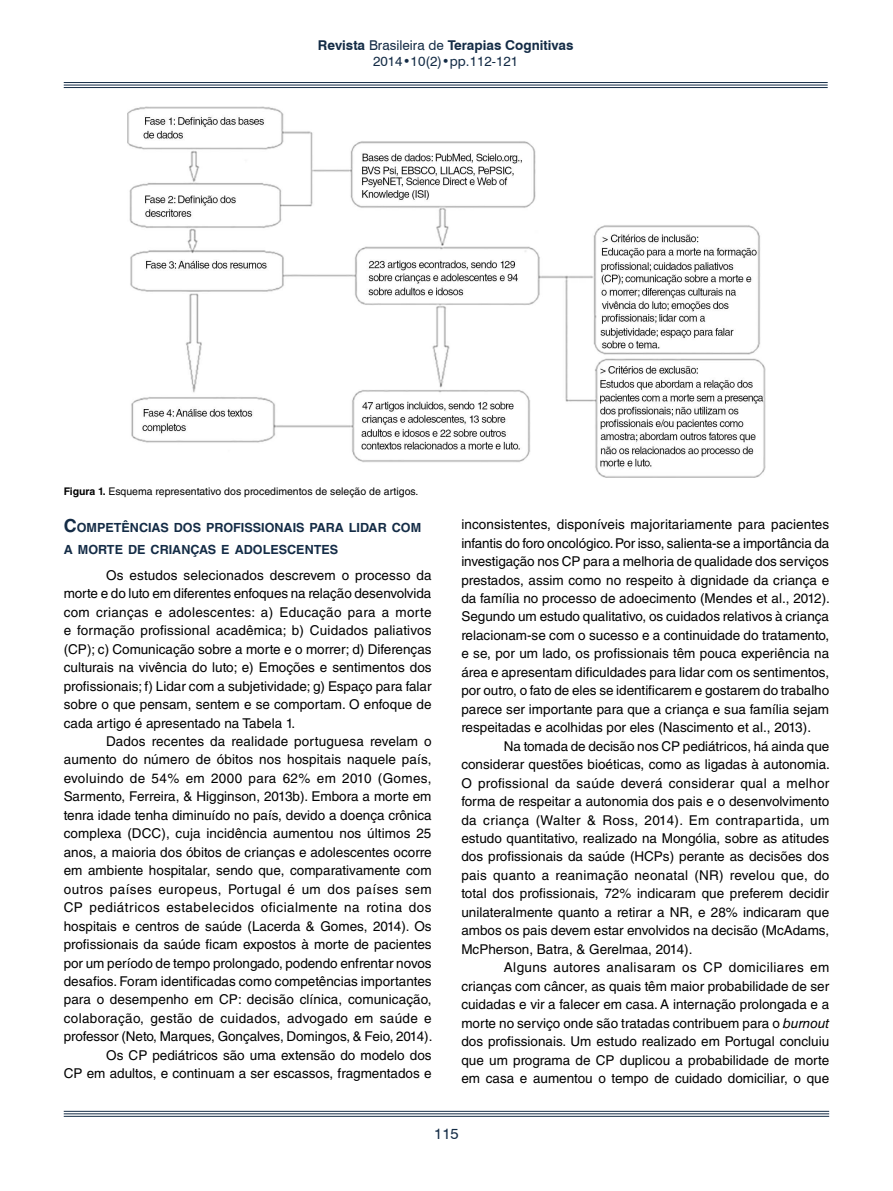
<style>
.page{position:relative;width:893px;height:1191px;background:#fff}
.page>*{position:absolute;margin:0;border:0;box-sizing:border-box;transform-origin:0 0}
.t1{font:15px "Swiss 721 BT";color:#142c46}
.t2{font:13.5px/18.5px "Helvetica LT Std";color:#000;text-align:justify}
.t3{font:13.5px/16.2px "Swiss 721 BT";color:#142c46;text-align:center}
.t4{font:700 12.6px/21.6px "Helvetica LT Std";color:#142c46}
.t5{font:10.5px "Helvetica LT Std";color:#000}
.s1{font-weight:700}
.s2{font-size:18px}
.s3{font-style:italic}
</style>
<div class="page">
<hr style="left:64px;top:82px;width:764px;height:1px;background:#142c46">
<hr style="left:64px;top:85px;width:764px;height:1px;background:#142c46">
<hr style="left:64px;top:87px;width:764px;height:1px;background:#142c46">
<hr style="left:64px;top:1110px;width:765px;height:1px;background:#142c46">
<hr style="left:64px;top:1113px;width:765px;height:1px;background:#142c46">
<hr style="left:64px;top:1115px;width:765px;height:1px;background:#142c46">
<img style="left:128px;top:106px;width:637px;height:371px">
<p class="t3" style="left:318px;top:36px;width:257px"><span class="s1">Revista</span> Brasileira de <span class="s1">Terapias Cognitivas<br></span>2014•10(2)•pp.112-121</p>
<p class="t5" style="left:64px;top:485px;width:356px"><span class="s1">Figura 1.</span> Esquema representativo dos procedimentos de seleção de artigos.</p>
<p class="t4" style="left:64px;top:517px;width:359px"><span class="s2">C</span>OMPETÊNCIAS DOS PROFISSIONAIS PARA LIDAR COM<br>A MORTE DE CRIANÇAS E ADOLESCENTES</p>
<p class="t2" style="left:64px;top:566px;width:369px;text-indent:43px">Os estudos selecionados descrevem o processo da morte e do luto em diferentes enfoques na relação desenvolvida com crianças e adolescentes: a) Educação para a morte e formação profissional acadêmica; b) Cuidados paliativos (CP); c) Comunicação sobre a morte e o morrer; d) Diferenças culturais na vivência do luto; e) Emoções e sentimentos dos profissionais; f) Lidar com a subjetividade; g) Espaço para falar sobre o que pensam, sentem e se comportam. O enfoque de cada artigo é apresentado na Tabela 1.</p>
<p class="t2" style="left:64px;top:732px;width:370px;text-align:right">Dados recentes da realidade portuguesa revelam o aumento do número de óbitos nos hospitais naquele país, evoluindo de 54% em 2000 para 62% em 2010 (Gomes, Sarmento, Ferreira, &amp; Higginson, 2013b). Embora a morte em tenra idade tenha diminuído no país, devido a doença crônica complexa (DCC), cuja incidência aumentou nos últimos 25 anos, a maioria dos óbitos de crianças e adolescentes ocorre em ambiente hospitalar, sendo que, comparativamente com outros países europeus, Portugal é um dos países sem CP pediátricos estabelecidos oficialmente na rotina dos hospitais e centros de saúde (Lacerda &amp; Gomes, 2014). Os profissionais da saúde ficam expostos à morte de pacientes por um período de tempo prolongado, podendo enfrentar novos desafios. Foram identificadas como competências importantes para o desempenho em CP: decisão clínica, comunicação, colaboração, gestão de cuidados, advogado em saúde e professor (Neto, Marques, Gonçalves, Domingos, &amp; Feio, 2014).<br>Os CP pediátricos são uma extensão do modelo dos<br>CP em adultos, e continuam a ser escassos, fragmentados e</p>
<p class="t2" style="left:461px;top:515px;width:370px">inconsistentes, disponíveis majoritariamente para pacientes infantis do foro oncológico. Por isso, salienta-se a importância da investigação nos CP para a melhoria de qualidade dos serviços prestados, assim como no respeito à dignidade da criança e da família no processo de adoecimento (Mendes et al., 2012).<br>Segundo um estudo qualitativo, os cuidados relativos à criança relacionam-se com o sucesso e a continuidade do tratamento, e se, por um lado, os profissionais têm pouca experiência na área e apresentam dificuldades para lidar com os sentimentos, por outro, o fato de eles se identificarem e gostarem do trabalho parece ser importante para que a criança e sua família sejam respeitadas e acolhidas por eles (Nascimento et al., 2013).</p>
<p class="t2" style="left:461px;top:736px;width:370px;text-indent:43px">Na tomada de decisão nos CP pediátricos, há ainda que considerar questões bioéticas, como as ligadas à autonomia.<br>O profissional da saúde deverá considerar qual a melhor forma de respeitar a autonomia dos pais e o desenvolvimento da criança (Walter &amp; Ross, 2014). Em contrapartida, um estudo quantitativo, realizado na Mongólia, sobre as atitudes dos profissionais da saúde (HCPs) perante as decisões dos pais quanto a reanimação neonatal (NR) revelou que, do total dos profissionais, 72% indicaram que preferem decidir unilateralmente quanto a retirar a NR, e 28% indicaram que ambos os pais devem estar envolvidos na decisão (McAdams, McPherson, Batra, &amp; Gerelmaa, 2014).</p>
<p class="t2" style="left:461px;top:958px;width:370px;text-indent:43px">Alguns autores analisaram os CP domiciliares em crianças com câncer, as quais têm maior probabilidade de ser cuidadas e vir a falecer em casa. A internação prolongada e a morte no serviço onde são tratadas contribuem para o <span class="s3">burnout </span>dos profissionais. Um estudo realizado em Portugal concluiu que um programa de CP duplicou a probabilidade de morte em casa e aumentou o tempo de cuidado domiciliar, o que</p>
<p class="t1" style="left:434px;top:1123px;width:26px">115</p>
</div>
